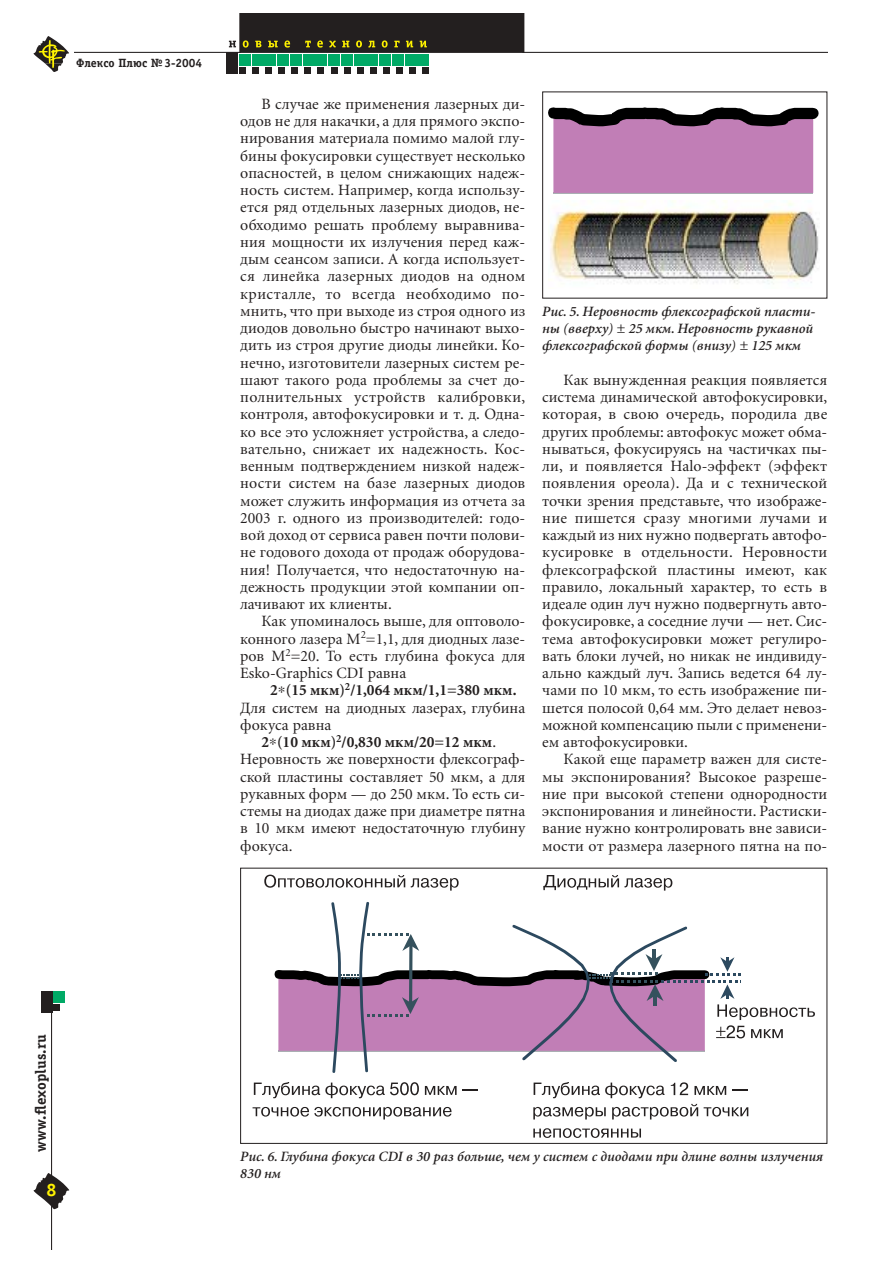
<style>
.page{position:relative;width:893px;height:1263px;background:#fff}
.page>*{position:absolute;margin:0;border:0;box-sizing:border-box;transform-origin:0 0}
.t1{font:700 18px "Officina Serif C";color:#fff200}
.t2{font:15.75px/17.2px "Minion Cyr";color:#231f1f;text-align:justify}
.t3{font:700 15.75px "Minion Cyr";color:#231f1f}
.t4{font:700 15px "Officina Serif C";color:#231f1f}
.t5{font:italic 600 14.25px/17.2px "Minion Cyr";color:#231f1f}
.t6{font:700 12px "Officina Serif C";color:#231f1f}
.s1{font-weight:400}
</style>
<div class="page">
<div style="left:53px;top:1004px;width:7px;height:7px;background:#231f1f"></div>
<div style="left:41px;top:992px;width:11px;height:21px;background:#231f1f"></div>
<div style="left:53px;top:992px;width:12px;height:11px;background:#0a6"></div>
<hr style="left:51px;top:1012px;width:1px;height:238px;background:#231f1f">
<div style="left:227px;top:53px;width:11px;height:21px;background:#231f1f"></div>
<hr style="left:74px;top:52px;width:167px;height:1px;background:#231f1f">
<hr style="left:522px;top:52px;width:305px;height:1px;background:#231f1f">
<svg style="left:229px;top:14px;width:295px;height:60px"></svg>
<svg style="left:34px;top:36px;width:35px;height:36px"></svg>
<svg style="left:34px;top:1173px;width:35px;height:36px"></svg>
<hr style="left:553px;top:192px;width:259px;height:2px;background:#aaafb3">
<svg style="left:548px;top:107px;width:270px;height:86px;background:#ac77a3"></svg>
<img style="left:550px;top:201px;width:269px;height:84px">
<svg style="left:264px;top:875px;width:194px;height:16px"></svg>
<svg style="left:543px;top:875px;width:129px;height:16px"></svg>
<svg style="left:254px;top:1082px;width:165px;height:16px"></svg>
<svg style="left:425px;top:1086px;width:31px;height:9px"></svg>
<svg style="left:462px;top:1090px;width:16px;height:1px"></svg>
<svg style="left:252px;top:1107px;width:199px;height:13px"></svg>
<svg style="left:533px;top:1082px;width:131px;height:16px"></svg>
<svg style="left:694px;top:1086px;width:32px;height:9px"></svg>
<svg style="left:732px;top:1090px;width:15px;height:1px"></svg>
<svg style="left:533px;top:1107px;width:72px;height:13px"></svg>
<svg style="left:612px;top:1104px;width:136px;height:16px"></svg>
<svg style="left:533px;top:1128px;width:108px;height:10px"></svg>
<svg style="left:274px;top:902px;width:541px;height:171px"></svg>
<svg style="left:670px;top:1082px;width:18px;height:13px"></svg>
<div style="left:240px;top:868px;width:587px;height:276px;border:1px solid #231f1f"></div>
<p class="t6" style="left:76px;top:58px;width:128px">Флексо Плюс № 3-2004</p>
<p class="t2" style="left:240px;top:96px;width:286px;text-indent:21px">В случае же применения лазерных ди&shy;одов не для накачки, а для прямого экспо&shy;нирования материала помимо малой глу&shy;бины фокусировки существует несколько опасностей, в целом снижающих надеж&shy;ность систем. Например, когда использу&shy;ется ряд отдельных лазерных диодов, не&shy;обходимо решать проблему выравнива&shy;ния мощности их излучения перед каж&shy;дым сеансом записи. А когда использует&shy;ся линейка лазерных диодов на одном кристалле, то всегда необходимо по&shy;мнить, что при выходе из строя одного из диодов довольно быстро начинают выхо&shy;дить из строя другие диоды линейки. Ко&shy;нечно, изготовители лазерных систем ре&shy;шают такого рода проблемы за счет до&shy;полнительных устройств калибровки, контроля, автофокусировки и т. д. Одна&shy;ко все это усложняет устройства, а следо&shy;вательно, снижает их надежность. Кос&shy;венным подтверждением низкой надеж&shy;ности систем на базе лазерных диодов может служить информация из отчета за 2003 г. одного из производителей: годо&shy;вой доход от сервиса равен почти полови&shy;не годового дохода от продаж оборудова&shy;ния! Получается, что недостаточную на&shy;дежность продукции этой компании оп&shy;лачивают их клиенты.</p>
<p class="t2" style="left:240px;top:614px;width:286px;text-indent:21px">Как упоминалось выше, для оптоволо&shy;конного лазера M<sup>2</sup>=1,1, для диодных лазе&shy;ров M<sup>2</sup>=20. То есть глубина фокуса для Esko-Graphics CDI равна</p>
<p class="t3" style="left:270px;top:684px;width:248px">2∗(15 мкм)<sup>2</sup>/1,064 мкм/1,1=380 мкм.</p>
<p class="t2" style="left:240px;top:700px;width:286px">Для систем на диодных лазерах, глубина</p>
<p class="t2" style="left:240px;top:717px;width:93px">фокуса равна</p>
<p class="t3" style="left:261px;top:736px;width:236px">2∗(10 мкм)<sup>2</sup>/0,830 мкм/20=12 мкм<span class="s1">.</span></p>
<p class="t2" style="left:240px;top:752px;width:286px">Неровность же поверхности флексограф-</p>
<p class="t2" style="left:240px;top:769px;width:286px">ской пластины составляет 50 мкм, а для</p>
<p class="t2" style="left:240px;top:786px;width:286px">рукавных форм — до 250 мкм. То есть си-</p>
<p class="t2" style="left:240px;top:804px;width:286px">стемы на диодах даже при диаметре пятна</p>
<p class="t2" style="left:240px;top:821px;width:286px">в 10 мкм имеют недостаточную глубину</p>
<p class="t2" style="left:240px;top:838px;width:54px">фокуса.</p>
<p class="t5" style="left:542px;top:304px;width:275px">Рис. 5. Неровность флексографской пласти&shy;ны (вверху) ± 25 мкм. Неровность рукавной флексографской формы (внизу) ± 125 мкм</p>
<p class="t2" style="left:542px;top:372px;width:286px;text-indent:21px">Как вынужденная реакция появляется система динамической автофокусировки, которая, в свою очередь, породила две других проблемы: автофокус может обма&shy;нываться, фокусируясь на частичках пы&shy;ли, и появляется Halo-эффект (эффект появления ореола). Да и с технической точки зрения представьте, что изображе&shy;ние пишется сразу многими лучами и каждый из них нужно подвергать автофо&shy;кусировке в отдельности. Неровности флексографской пластины имеют, как правило, локальный характер, то есть в идеале один луч нужно подвергнуть авто&shy;фокусировке, а соседние лучи — нет. Сис&shy;тема автофокусировки может регулиро&shy;вать блоки лучей, но никак не индивиду&shy;ально каждый луч. Запись ведется 64 лу&shy;чами по 10 мкм, то есть изображение пи&shy;шется полосой 0,64 мм. Это делает невоз&shy;можной компенсацию пыли с применени&shy;ем автофокусировки.</p>
<p class="t2" style="left:542px;top:752px;width:286px;text-indent:21px">Какой еще параметр важен для систе&shy;мы экспонирования? Высокое разреше&shy;ние при высокой степени однородности экспонирования и линейности. Растиски&shy;вание нужно контролировать вне зависи&shy;мости от размера лазерного пятна на по-</p>
<p class="t4" style="left:35px;top:1152px;width:118px;rotate:-90deg">www.flexoplus.ru</p>
<p class="t1" style="left:47px;top:1183px;width:12px">8</p>
<p class="t5" style="left:240px;top:1149px;width:584px">Рис. 6. Глубина фокуса CDI в 30 раз больше, чем у систем с диодами при длине волны излучения<br>830 нм</p>
</div>
